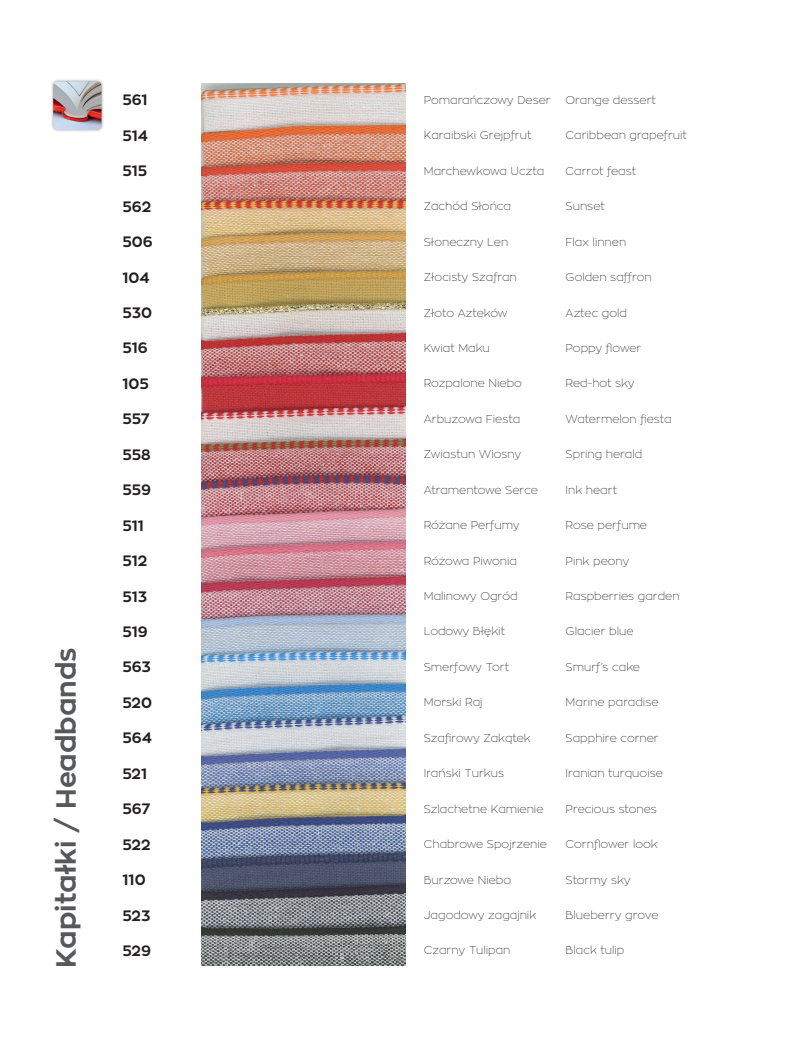
<style>
.page{position:relative;width:812px;height:1049px;background:#fff}
.page>*{position:absolute;margin:0;border:0;box-sizing:border-box;transform-origin:0 0}
.t1{font:700 27.5px "Zona Pro";color:#57585a}
.t2{font:700 15px "Zona Pro";color:#231f20}
.t3{font:100 11.25px "Zona Pro";color:#231f20}
</style>
<div class="page">
<div style="left:50px;top:79px;width:54px;height:54px;background:#231f20;opacity:.43"></div>
<img style="left:53px;top:82px;width:48px;height:48px">
<img style="left:201px;top:84px;width:205px;height:881px">
<p class="t1" style="left:48px;top:968px;width:322px;rotate:-90deg">Kapitałki / Headbands</p>
<p class="t2" style="left:122px;top:90px;width:27px">561</p>
<p class="t3" style="left:424px;top:93px;width:128px">Pomarańczowy Deser</p>
<p class="t3" style="left:565px;top:93px;width:92px">Orange dessert</p>
<p class="t2" style="left:122px;top:126px;width:27px">514</p>
<p class="t3" style="left:424px;top:128px;width:109px">Karaibski Grejpfrut</p>
<p class="t3" style="left:565px;top:128px;width:123px">Caribbean grapefruit</p>
<p class="t2" style="left:122px;top:161px;width:26px">515</p>
<p class="t3" style="left:424px;top:164px;width:122px">Marchewkowa Uczta</p>
<p class="t3" style="left:565px;top:164px;width:72px">Carrot feast</p>
<p class="t2" style="left:122px;top:197px;width:30px">562</p>
<p class="t3" style="left:424px;top:199px;width:89px">Zachód Słońca</p>
<p class="t3" style="left:565px;top:199px;width:41px">Sunset</p>
<p class="t2" style="left:122px;top:232px;width:32px">506</p>
<p class="t3" style="left:424px;top:235px;width:86px">Słoneczny Len</p>
<p class="t3" style="left:565px;top:235px;width:62px">Flax linnen</p>
<p class="t2" style="left:122px;top:267px;width:29px">104</p>
<p class="t3" style="left:424px;top:270px;width:94px">Złocisty Szafran</p>
<p class="t3" style="left:565px;top:270px;width:87px">Golden saffron</p>
<p class="t2" style="left:122px;top:303px;width:31px">530</p>
<p class="t3" style="left:424px;top:305px;width:85px">Złoto Azteków</p>
<p class="t3" style="left:565px;top:305px;width:63px">Aztec gold</p>
<p class="t2" style="left:122px;top:338px;width:27px">516</p>
<p class="t3" style="left:424px;top:341px;width:67px">Kwiat Maku</p>
<p class="t3" style="left:565px;top:341px;width:77px">Poppy flower</p>
<p class="t2" style="left:122px;top:374px;width:28px">105</p>
<p class="t3" style="left:424px;top:376px;width:100px">Rozpalone Niebo</p>
<p class="t3" style="left:565px;top:376px;width:71px">Red-hot sky</p>
<p class="t2" style="left:122px;top:409px;width:29px">557</p>
<p class="t3" style="left:424px;top:412px;width:98px">Arbuzowa Fiesta</p>
<p class="t3" style="left:565px;top:412px;width:108px">Watermelon fiesta</p>
<p class="t2" style="left:122px;top:445px;width:30px">558</p>
<p class="t3" style="left:424px;top:447px;width:99px">Zwiastun Wiosny</p>
<p class="t3" style="left:565px;top:447px;width:78px">Spring herald</p>
<p class="t2" style="left:122px;top:480px;width:30px">559</p>
<p class="t3" style="left:424px;top:483px;width:116px">Atramentowe Serce</p>
<p class="t3" style="left:565px;top:483px;width:53px">Ink heart</p>
<p class="t2" style="left:122px;top:516px;width:23px">511</p>
<p class="t3" style="left:424px;top:518px;width:97px">Różane Perfumy</p>
<p class="t3" style="left:565px;top:518px;width:83px">Rose perfume</p>
<p class="t2" style="left:122px;top:551px;width:26px">512</p>
<p class="t3" style="left:424px;top:553px;width:95px">Różowa Piwonia</p>
<p class="t3" style="left:565px;top:553px;width:65px">Pink peony</p>
<p class="t2" style="left:122px;top:586px;width:26px">513</p>
<p class="t3" style="left:424px;top:589px;width:95px">Malinowy Ogród</p>
<p class="t3" style="left:565px;top:589px;width:115px">Raspberries garden</p>
<p class="t2" style="left:122px;top:622px;width:27px">519</p>
<p class="t3" style="left:424px;top:624px;width:83px">Lodowy Błękit</p>
<p class="t3" style="left:565px;top:624px;width:69px">Glacier blue</p>
<p class="t2" style="left:122px;top:657px;width:30px">563</p>
<p class="t3" style="left:424px;top:660px;width:87px">Smerfowy Tort</p>
<p class="t3" style="left:565px;top:660px;width:76px">Smurf’s cake</p>
<p class="t2" style="left:122px;top:693px;width:31px">520</p>
<p class="t3" style="left:424px;top:695px;width:60px">Morski Raj</p>
<p class="t3" style="left:565px;top:695px;width:94px">Marine paradise</p>
<p class="t2" style="left:122px;top:728px;width:31px">564</p>
<p class="t3" style="left:424px;top:731px;width:108px">Szafirowy Zakątek</p>
<p class="t3" style="left:565px;top:731px;width:95px">Sapphire corner</p>
<p class="t2" style="left:122px;top:764px;width:26px">521</p>
<p class="t3" style="left:424px;top:766px;width:82px">Irański Turkus</p>
<p class="t3" style="left:565px;top:766px;width:99px">Iranian turquoise</p>
<p class="t2" style="left:122px;top:799px;width:30px">567</p>
<p class="t3" style="left:424px;top:801px;width:121px">Szlachetne Kamienie</p>
<p class="t3" style="left:565px;top:801px;width:93px">Precious stones</p>
<p class="t2" style="left:122px;top:834px;width:29px">522</p>
<p class="t3" style="left:424px;top:837px;width:125px">Chabrowe Spojrzenie</p>
<p class="t3" style="left:565px;top:837px;width:94px">Cornflower look</p>
<p class="t2" style="left:122px;top:870px;width:25px">110</p>
<p class="t3" style="left:424px;top:872px;width:89px">Burzowe Niebo</p>
<p class="t3" style="left:565px;top:872px;width:66px">Stormy sky</p>
<p class="t2" style="left:122px;top:905px;width:29px">523</p>
<p class="t3" style="left:424px;top:908px;width:114px">Jagodowy zagajnik</p>
<p class="t3" style="left:565px;top:908px;width:94px">Blueberry grove</p>
<p class="t2" style="left:122px;top:941px;width:30px">529</p>
<p class="t3" style="left:424px;top:943px;width:88px">Czarny Tulipan</p>
<p class="t3" style="left:565px;top:943px;width:60px">Black tulip</p>
</div>
